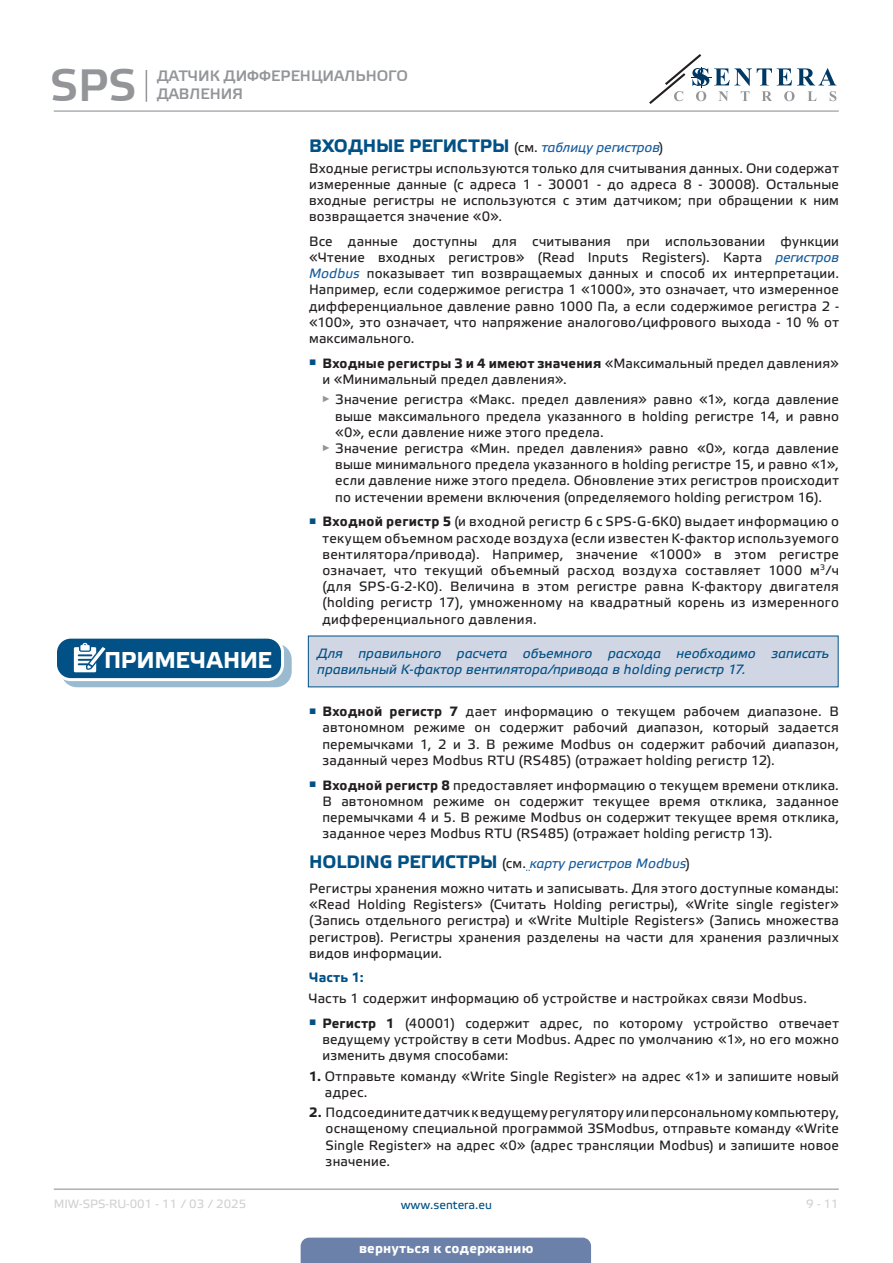
<style>
.page{position:relative;width:893px;height:1263px;background:#fff}
.page>*{position:absolute;margin:0;border:0;box-sizing:border-box;transform-origin:0 0}
.t1{font:45px "Etelka Medium Pro";color:#939598}
.t2{font:700 22.95px "Etelka Text Pro";letter-spacing:-.02em;color:#fff}
.t3{font:15px/18px "Etelka Medium Pro";color:#939598}
.body{font:13.5px/16.2px "Etelka Text Pro";letter-spacing:.015em;color:#231f20;text-align:justify}
.attention{font:italic 13.5px/16.2px "Etelka Text Pro";letter-spacing:.005em;color:#015186}
.Subheader{font:italic 13.5px "Etelka Text Pro";letter-spacing:-.005em;color:#175d9e}
.t4{font:700 13.5px "Etelka Text Pro";letter-spacing:.015em;color:#fff}
.body-2{font:700 13.5px "Etelka Text Pro";letter-spacing:.015em;color:#015186}
.t5{font:12px "Etelka Text Pro";color:#d1d2d4}
.t6{font:12px "Etelka Text Pro";color:#015186}
.s1{font-weight:700;font-style:normal;font-size:18px;color:#015186}
.s2{font-style:normal;color:#231f20}
.s3{font-style:italic;color:#175d9e}
.s4{font-weight:700}
</style>
<div class="page">
<hr style="left:54px;top:111px;width:785px;height:1px;background:#939598">
<hr style="left:54px;top:1188px;width:785px;height:2px;background:#939598">
<svg style="left:649px;top:54px;width:187px;height:50px"></svg>
<div style="left:301px;top:1237px;width:290px;height:26px;background:#6c81aa"></div>
<hr style="left:146px;top:70px;width:1px;height:32px;background:#939598">
<div style="left:62px;top:644px;width:229px;height:43px;background:#9abacf;border-radius:15px"></div>
<div style="left:61px;top:643px;width:231px;height:44px;border:1px solid #015186;border-radius:15px"></div>
<div style="left:56px;top:637px;width:227px;height:43px;background:#015186;border-radius:15px"></div>
<div style="left:54px;top:636px;width:230px;height:45px;border:3px solid #fff;border-radius:15px"></div>
<svg style="left:74px;top:643px;width:39px;height:37px"></svg>
<div style="left:308px;top:636px;width:530px;height:51px;background:#d1d6e4"></div>
<h1 class="t1" style="left:50px;top:61px;width:88px">SPS</h1>
<p class="t3" style="left:157px;top:67px;width:253px">ДАТЧИК ДИФФЕРЕНЦИАЛЬНОГО<br>ДАВЛЕНИЯ</p>
<p class="Subheader" style="left:309px;top:140px;width:356px"><span class="s1">ВХОДНЫЕ РЕГИСТРЫ</span> <span class="s2">(см.</span> таблицу регистров<span class="s2">)</span></p>
<p class="body" style="left:309px;top:161px;width:531px">Входные регистры используются только для считывания данных. Они содержат измеренные данные (с адреса 1 - 30001 - до адреса 8 - 30008). Остальные входные регистры не используются с этим датчиком; при обращении к ним возвращается значение «0».</p>
<p class="body" style="left:309px;top:234px;width:531px">Все данные доступны для считывания при использовании функции «Чтение входных регистров» (Read Inputs Registers). Карта <span class="s3">регистров Modbus</span> показывает тип возвращаемых данных и способ их интерпретации.<br>Например, если содержимое регистра 1 «1000», это означает, что измеренное дифференциальное давление равно 1000 Па, а если содержимое регистра 2 - «100», это означает, что напряжение аналогово/цифрового выхода - 10 % от максимального.</p>
<p class="body" style="left:322px;top:356px;width:518px;text-indent:-13px"><sup>■</sup> <span class="s4">Входные регистры 3 и 4 имеют значения</span> «Максимальный предел давления» и «Минимальный предел давления».</p>
<p class="body" style="left:335px;top:392px;width:505px;text-indent:-13px"><sup>►</sup> Значение регистра «Макс. предел давления» равно «1», когда давление выше максимального предела указанного в holding регистре 14, и равно «0», если давление ниже этого предела.</p>
<p class="body" style="left:335px;top:441px;width:505px;text-indent:-13px"><sup>►</sup> Значение регистра «Мин. предел давления» равно «0», когда давление выше минимального предела указанного в holding регистре 15, и равно «1», если давление ниже этого предела. Обновление этих регистров происходит по истечении времени включения (определяемого holding регистром 16).</p>
<p class="body" style="left:322px;top:514px;width:518px;text-indent:-13px"><sup>■</sup> <span class="s4">Входной регистр 5</span> (и входной регистр 6 с SPS-G-6K0) выдает информацию о текущем объемном расходе воздуха (если известен K-фактор используемого вентилятора/привода). Например, значение «1000» в этом регистре означает, что текущий объемный расход воздуха составляет 1000 м<sup>3</sup>/ч (для SPS-G-2-K0). Величина в этом регистре равна K-фактору двигателя (holding регистр 17), умноженному на квадратный корень из измеренного дифференциального давления.</p>
<p class="t2" style="left:104px;top:647px;width:169px">ПРИМЕЧАНИЕ</p>
<p class="attention" style="left:317px;top:646px;width:514px">Для правильного расчета объемного расхода необходимо записать правильный K-фактор вентилятора/привода в holding регистр 17.</p>
<p class="body" style="left:322px;top:704px;width:518px;text-indent:-13px"><sup>■</sup> <span class="s4">Входной регистр 7</span> дает информацию о текущем рабочем диапазоне. В автономном режиме он содержит рабочий диапазон, который задается перемычками 1, 2 и 3. В режиме Modbus он содержит рабочий диапазон, заданный через Modbus RTU (RS485) (отражает holding регистр 12).</p>
<p class="body" style="left:322px;top:778px;width:518px;text-indent:-13px"><sup>■</sup> <span class="s4">Входной регистр 8</span> предоставляет информацию о текущем времени отклика.<br>В автономном режиме он содержит текущее время отклика, заданное перемычками 4 и 5. В режиме Modbus он содержит текущее время отклика, заданное через Modbus RTU (RS485) (отражает holding регистр 13).</p>
<p class="Subheader" style="left:309px;top:856px;width:382px"><span class="s1">HOLDING РЕГИСТРЫ</span> <span class="s2">(см.</span> карту регистров Modbus<span class="s2">)</span></p>
<p class="body" style="left:309px;top:881px;width:531px">Регистры хранения можно читать и записывать. Для этого доступные команды: «Read Holding Registers» (Считать Holding регистры), «Write single register» (Запись отдельного регистра) и «Write Multiple Registers» (Запись множества регистров). Регистры хранения разделены на части для хранения различных видов информации.</p>
<p class="body-2" style="left:309px;top:970px;width:56px">Часть 1:</p>
<p class="body" style="left:309px;top:991px;width:499px">Часть 1 содержит информацию об устройстве и настройках связи Modbus.</p>
<p class="body" style="left:322px;top:1016px;width:518px;text-indent:-13px"><sup>■</sup> <span class="s4">Регистр 1</span> (40001) содержит адрес, по которому устройство отвечает ведущему устройству в сети Modbus. Адрес по умолчанию «1», но его можно изменить двумя способами:</p>
<p class="body" style="left:325px;top:1068px;width:516px;text-indent:-16px"><span class="s4">1.</span> Отправьте команду «Write Single Register» на адрес «1» и запишите новый адрес.</p>
<p class="body" style="left:326px;top:1105px;width:515px;text-indent:-17px"><span class="s4">2.</span> Подсоедините датчик к ведущему регулятору или персональному компьютеру, оснащеному специальной программой 3SModbus, отправьте команду «Write Single Register» на адрес «0» (адрес трансляции Modbus) и запишите новое значение.</p>
<p class="t5" style="left:54px;top:1197px;width:194px">MIW-SPS-RU-001 - 11 / 03 / 2025</p>
<p class="t6" style="left:401px;top:1198px;width:93px">www.sentera.eu</p>
<p class="t5" style="left:806px;top:1197px;width:34px">9 - 11</p>
<p class="t4" style="left:359px;top:1240px;width:176px">вернуться к содержанию</p>
</div>
